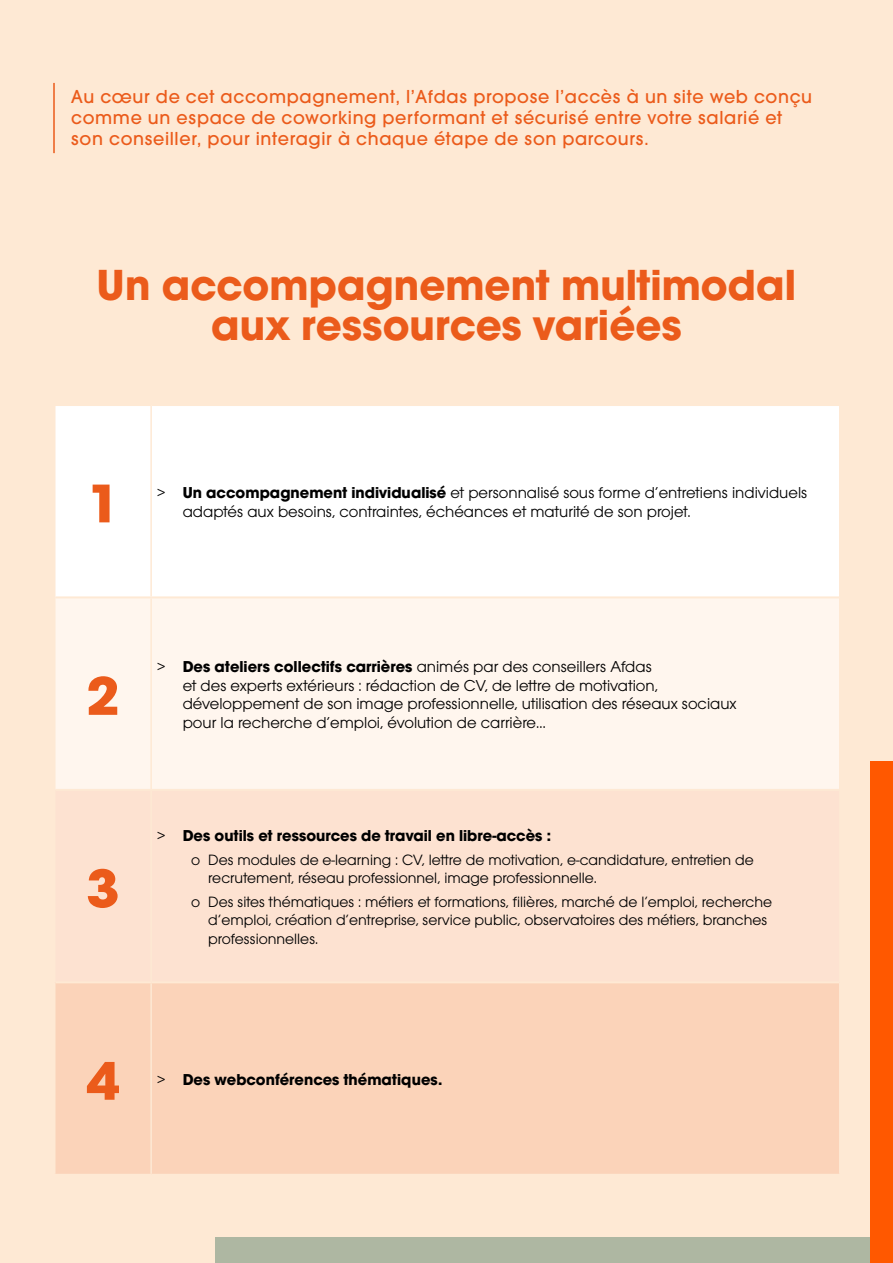
<style>
.page{position:relative;width:893px;height:1263px;background:#fee9d4}
.page>*{position:absolute;margin:0;border:0;box-sizing:border-box;transform-origin:0 0}
.t1{font:700 56.4px "Avalon";color:#eb5b1b;scale:1.07 1}
.t2{font:700 45px/40.5px "Avalon";color:#eb5b1b;text-align:center}
.t3{font:500 19.5px/21px "Avalon";letter-spacing:.03em;color:#eb5b1b}
.t4{font:16.35px/18.6px "Avalon";color:#000}
.t5{font:700 16.35px "Avalon";color:#000}
.t6{font:15.45px/18.3px "Avalon";color:#000}
.s1{font-weight:700}
.s2{font-weight:400}
</style>
<div class="page">
<div style="left:56px;top:406px;width:783px;height:190px;background:#fff"></div>
<div style="left:56px;top:598px;width:783px;height:191px;background:#fff6ee"></div>
<div style="left:56px;top:983px;width:783px;height:191px;background:#fbd3b9"></div>
<hr style="left:150px;top:406px;width:2px;height:190px;background:#fee9d4">
<hr style="left:150px;top:598px;width:2px;height:191px;background:#fee9d4">
<hr style="left:150px;top:983px;width:2px;height:191px;background:#fee9d4">
<hr style="left:53px;top:83px;width:2px;height:70px;background:#eb5b1b">
<div style="left:216px;top:1238px;width:677px;height:25px;background:#aeb7a2"></div>
<div style="left:870px;top:761px;width:23px;height:502px;background:#ff5800"></div>
<p class="t3" style="left:71px;top:86px;width:742px">Au cœur de cet accompagnement, l’Afdas propose l’accès à un site web conçu comme un espace de coworking performant et sécurisé entre votre salarié et son conseiller, pour interagir à chaque étape de son parcours.</p>
<h2 class="t2" style="left:97px;top:264px;width:700px">Un accompagnement multimodal aux ressources variées</h2>
<h1 class="t1" style="left:86px;top:469px;width:33px">1</h1>
<p class="t4" style="left:183px;top:483px;width:626px;text-indent:-26px">&gt; <span class="s1">Un accompagnement individualisé</span> et personnalisé sous forme d’entretiens individuels adaptés aux besoins, contraintes, échéances et maturité de son projet.</p>
<h1 class="t1" style="left:86px;top:662px;width:33px">2</h1>
<h1 class="t1" style="left:86px;top:854px;width:32px">3</h1>
<p class="t4" style="left:183px;top:657px;width:555px;text-indent:-26px">&gt; <span class="s1">Des ateliers collectifs carrières</span> animés par des conseillers Afdas<br>et des experts extérieurs : rédaction de CV, de lettre de motivation, développement de son image professionnelle, utilisation des réseaux sociaux pour la recherche d’emploi, évolution de carrière…</p>
<p class="t5" style="left:157px;top:825px;width:395px"><span class="s2">&gt;</span> Des outils et ressources de travail en libre-accès :</p>
<p class="t6" style="left:208px;top:850px;width:547px;text-indent:-17px">o Des modules de e-learning : CV, lettre de motivation, e-candidature, entretien de recrutement, réseau professionnel, image professionnelle.</p>
<p class="t6" style="left:208px;top:893px;width:565px;text-indent:-17px">o Des sites thématiques : métiers et formations, filières, marché de l’emploi, recherche d’emploi, création d’entreprise, service public, observatoires des métiers, branches professionnelles.</p>
<h1 class="t1" style="left:86px;top:1046px;width:33px">4</h1>
<p class="t5" style="left:157px;top:1069px;width:287px"><span class="s2">&gt;</span> Des webconférences thématiques.</p>
</div>
